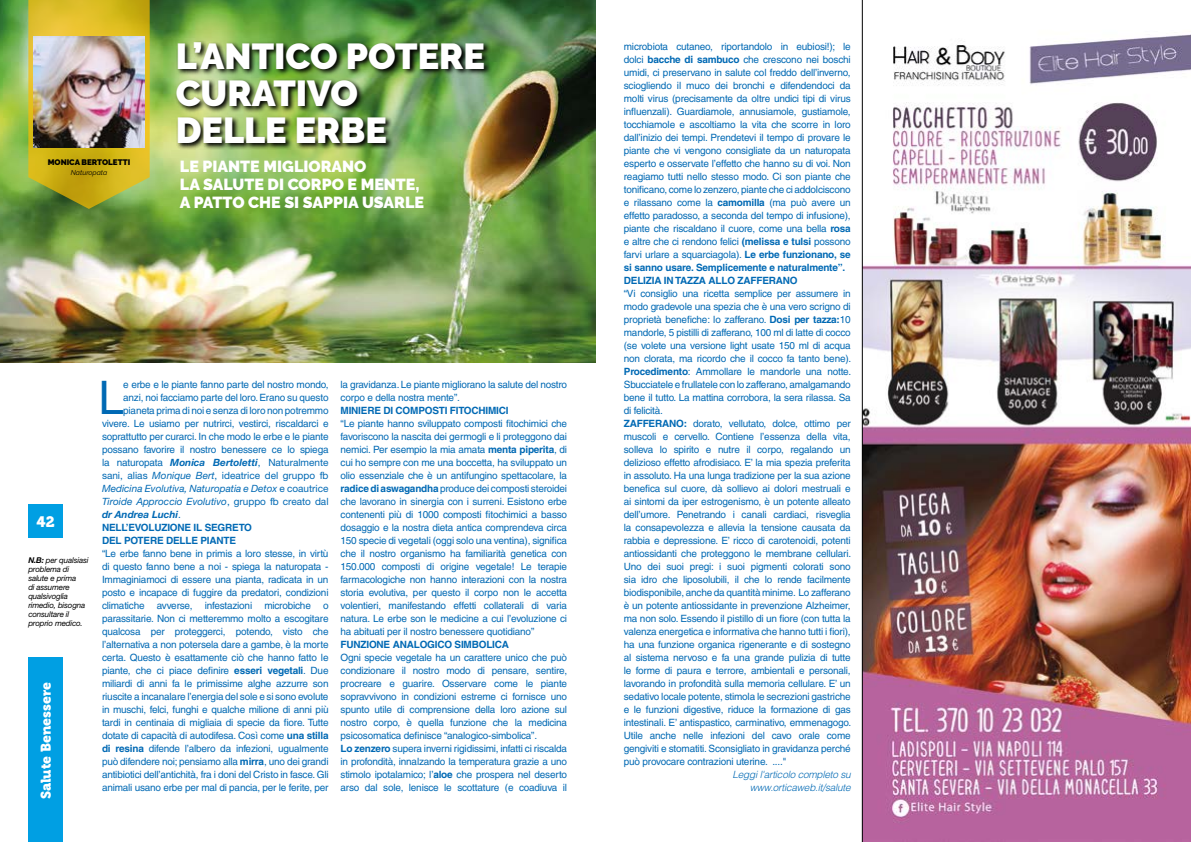
<style>
.page{position:relative;width:1191px;height:842px;background:#fff}
.page>*{position:absolute;margin:0;border:0;box-sizing:border-box;transform-origin:0 0}
.t1{font:46.2px "Helvetica";color:#0069b4}
.t2{font:900 36px/37px "Raleway";color:#fff}
.t3{font:900 16px/18px "Raleway";color:#fff}
.t4{font:15px "Museo 900";color:#fff}
.t5{font:14px "Museo 900";color:#fff}
.t6{font:10px/13px "Helvetica";letter-spacing:-.02em;color:#0069b4}
.t7{font:10px/13px "Helvetica Neue LT Std";color:#0069b4;text-align:justify}
.t8{font:700 10px/13px "Helvetica";letter-spacing:-.02em;color:#0069b4}
.t9{font:italic 300 10px/13px "Helvetica";letter-spacing:-.02em;color:#0069b4;text-align:right}
.t10{font:italic 8px/9px "Helvetica Neue LT Std";letter-spacing:-.02em;color:#000}
.t11{font:900 8px "Raleway";color:#000}
.t12{font:italic 7px "Raleway";color:#000}
.s1{font-weight:700}
.s2{font-family:"Helvetica"}
.s3{font-weight:700;font-style:italic}
.s4{font-style:italic}
</style>
<div class="page">
<img style="left:0;top:0;width:595px;height:363px">
<div style="left:28px;top:658px;width:35px;height:184px;background:#009fe3"></div>
<div style="left:28px;top:505px;width:35px;height:33px;background:#009fe3"></div>
<svg style="left:28px;top:0;width:122px;height:209px;background:#c3b029"></svg>
<img style="left:34px;top:36px;width:110px;height:111px">
<img style="left:174px;top:40px;width:317px;height:109px">
<img style="left:862px;top:0;width:329px;height:842px">
<p class="t11" style="left:48px;top:157px;width:84px">MONICA BERTOLETTI</p>
<p class="t12" style="left:71px;top:168px;width:38px">Naturopata</p>
<h2 class="t2" style="left:176px;top:38px;width:311px">L’ANTICO POTERE<br>CURATIVO<br>DELLE ERBE</h2>
<h3 class="t3" style="left:180px;top:158px;width:245px">LE PIANTE MIGLIORANO<br>LA SALUTE DI CORPO E MENTE,<br>A PATTO CHE SI SAPPIA USARLE</h3>
<h3 class="t4" style="left:36px;top:513px;width:20px">42</h3>
<p class="t10" style="left:28px;top:556px;width:62px"><span class="s1">N.B:</span> per qualsiasi problema di salute e prima<br>di assumere qualsivoglia rimedio, bisogna consultare il proprio medico.</p>
<h3 class="t5" style="left:38px;top:799px;width:118px;rotate:-90deg">Salute Benessere</h3>
<p class="t6" style="left:102px;top:378px;width:228px;text-align:right">e erbe e le piante fanno parte del nostro mondo, anzi, noi facciamo parte del loro. Erano su questo pianeta prima di noi e senza di loro non potremmo vivere. Le usiamo per nutrirci, vestirci, riscaldarci e soprattutto per curarci. In che modo le erbe e le piante possano favorire il nostro benessere ce lo spiega</p>
<p class="t7" style="left:102px;top:455px;width:228px"><span class="s2">la naturopata</span> <span class="s3">Monica Bertoletti</span>, Naturalmente sani, alias <span class="s4">Monique Bert</span>, ideatrice del gruppo fb <span class="s4">Medicina Evolutiva, Naturopatia e Detox</span> e coautrice <span class="s4">Tiroide Approccio Evolutivo</span>, gruppo fb creato dal <span class="s3">dr Andrea Luchi</span>.</p>
<p class="t8" style="left:102px;top:520px;width:151px">NELL’EVOLUZIONE IL SEGRETO<br>DEL POTERE DELLE PIANTE</p>
<p class="t6" style="left:102px;top:547px;width:228px;text-align:justify">“Le erbe fanno bene in primis a loro stesse, in virtù di questo fanno bene a noi - spiega la naturopata - Immaginiamoci di essere una pianta, radicata in un posto e incapace di fuggire da predatori, condizioni climatiche avverse, infestazioni microbiche o parassitarie. Non ci metteremmo molto a escogitare qualcosa per proteggerci, potendo, visto che l’alternativa a non potersela dare a gambe, è la morte certa. Questo è esattamente ciò che hanno fatto le piante, che ci piace definire <span class="s1">esseri vegetali</span>. Due miliardi di anni fa le primissime alghe azzurre son riuscite a incanalare l’energia del sole e si sono evolute in muschi, felci, funghi e qualche milione di anni più tardi in centinaia di migliaia di specie da fiore. Tutte dotate di capacità di autodifesa. Così come <span class="s1">una stilla di resina</span> difende l’albero da infezioni, ugualmente può difendere noi; pensiamo alla <span class="s1">mirra</span>, uno dei grandi antibiotici dell’antichità, fra i doni del Cristo in fasce. Gli animali usano erbe per mal di pancia, per le ferite, per</p>
<h1 class="t1" style="left:98px;top:371px;width:27px">L</h1>
<p class="t6" style="left:340px;top:378px;width:228px">la gravidanza. Le piante migliorano la salute del nostro corpo e della nostra mente”.</p>
<p class="t8" style="left:340px;top:403px;width:170px">MINIERE DI COMPOSTI FITOCHIMICI</p>
<p class="t6" style="left:340px;top:417px;width:228px;text-align:justify">“Le piante hanno sviluppato composti fitochimici che favoriscono la nascita dei germogli e li proteggono dai nemici. Per esempio la mia amata <span class="s1">menta piperita</span>, di cui ho sempre con me una boccetta, ha sviluppato un olio essenziale che è un antifungino spettacolare, la <span class="s1">radice di aswagandha</span> produce dei composti steroidei che lavorano in sinergia con i surreni. Esistono erbe contenenti più di 1000 composti fitochimici a basso dosaggio e la nostra dieta antica comprendeva circa 150 specie di vegetali (oggi solo una ventina), significa che il nostro organismo ha familiarità genetica con 150.000 composti di origine vegetale! Le terapie farmacologiche non hanno interazioni con la nostra storia evolutiva, per questo il corpo non le accetta volentieri, manifestando effetti collaterali di varia natura. Le erbe son le medicine a cui l’evoluzione ci ha abituati per il nostro benessere quotidiano”</p>
<p class="t8" style="left:340px;top:637px;width:170px">FUNZIONE ANALOGICO SIMBOLICA</p>
<p class="t6" style="left:340px;top:651px;width:228px">Ogni specie vegetale ha un carattere unico che può condizionare il nostro modo di pensare, sentire, procreare e guarire. Osservare come le piante sopravvivono in condizioni estreme ci fornisce uno spunto utile di comprensione della loro azione sul nostro corpo, è quella funzione che la medicina psicosomatica definisce “analogico-simbolica”.<br><span class="s1">Lo zenzero</span> supera inverni rigidissimi, infatti ci riscalda in profondità, innalzando la temperatura grazie a uno stimolo ipotalamico; l’<span class="s1">aloe</span> che prospera nel deserto arso dal sole, lenisce le scottature (e coadiuva il</p>
<p class="t6" style="left:624px;top:40px;width:228px">microbiota cutaneo, riportandolo in eubiosi!); le dolci <span class="s1">bacche di sambuco</span> che crescono nei boschi umidi, ci preservano in salute col freddo dell’inverno, sciogliendo il muco dei bronchi e difendendoci da molti virus (precisamente da oltre undici tipi di virus influenzali). Guardiamole, annusiamole, gustiamole, tocchiamole e ascoltiamo la vita che scorre in loro dall’inizio dei tempi. Prendetevi il tempo di provare le piante che vi vengono consigliate da un naturopata esperto e osservate l’effetto che hanno su di voi. Non reagiamo tutti nello stesso modo. Ci son piante che tonificano, come lo zenzero, piante che ci addolciscono e rilassano come la <span class="s1">camomilla</span> (ma può avere un effetto paradosso, a seconda del tempo di infusione), piante che riscaldano il cuore, come una bella <span class="s1">rosa </span>e altre che ci rendono felici <span class="s1">(melissa e tulsi</span> possono farvi urlare a squarciagola). <span class="s1">Le erbe funzionano, se si sanno usare. Semplicemente e naturalmente”.<br>DELIZIA IN TAZZA ALLO ZAFFERANO</span></p>
<p class="t6" style="left:624px;top:287px;width:229px">“Vi consiglio una ricetta semplice per assumere in modo gradevole una spezia che è una vero scrigno di proprietà benefiche: lo zafferano. <span class="s1">Dosi per tazza:</span>10 mandorle, 5 pistilli di zafferano, 100 ml di latte di cocco (se volete una versione light usate 150 ml di acqua non clorata, ma ricordo che il cocco fa tanto bene).<br><span class="s1">Procedimento</span>: Ammollare le mandorle una notte.<br>Sbucciatele e frullatele con lo zafferano, amalgamando bene il tutto. La mattina corrobora, la sera rilassa. Sa di felicità.<br><span class="s1">ZAFFERANO:</span> dorato, vellutato, dolce, ottimo per muscoli e cervello. Contiene l’essenza della vita, solleva lo spirito e nutre il corpo, regalando un delizioso effetto afrodisiaco. E’ la mia spezia preferita in assoluto. Ha una lunga tradizione per la sua azione benefica sul cuore, dà sollievo ai dolori mestruali e ai sintomi da iper estrogenismo, è un potente alleato dell’umore. Penetrando i canali cardiaci, risveglia la consapevolezza e allevia la tensione causata da rabbia e depressione. E’ ricco di carotenoidi, potenti antiossidanti che proteggono le membrane cellulari.<br>Uno dei suoi pregi: i suoi pigmenti colorati sono sia idro che liposolubili, il che lo rende facilmente biodisponibile, anche da quantità minime. Lo zafferano è un potente antiossidante in prevenzione Alzheimer, ma non solo. Essendo il pistillo di un fiore (con tutta la valenza energetica e informativa che hanno tutti i fiori), ha una funzione organica rigenerante e di sostegno al sistema nervoso e fa una grande pulizia di tutte le forme di paura e terrore, ambientali e personali, lavorando in profondità sulla memoria cellulare. E’ un sedativo locale potente, stimola le secrezioni gastriche e le funzioni digestive, riduce la formazione di gas intestinali. E’ antispastico, carminativo, emmenagogo.<br>Utile anche nelle infezioni del cavo orale come gengiviti e stomatiti. Sconsigliato in gravidanza perché può provocare contrazioni uterine. ...."</p>
<p class="t9" style="left:732px;top:768px;width:120px">Leggi l'articolo completo su www.orticaweb.it/salute</p>
</div>
